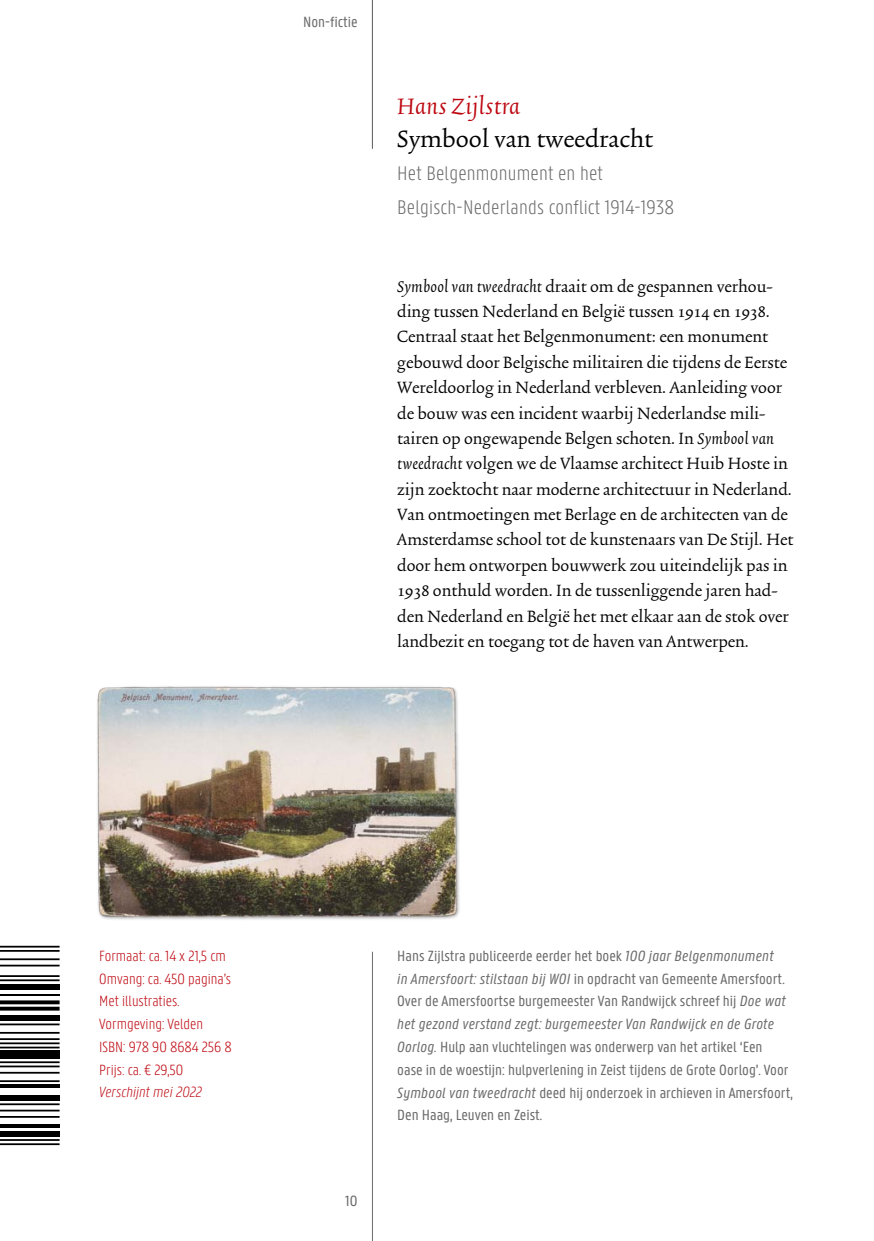
<style>
.page{position:relative;width:874px;height:1241px;background:#fff}
.page>*{position:absolute;margin:0;border:0;box-sizing:border-box;transform-origin:0 0}
.t1{font:28px "Trinite No 2 Rom Wid";color:#000}
.t2{font:28px "Trinite No 2 Rom Wid Ita";letter-spacing:.015em;color:#bd0710}
.t3{font:300 21px/33.2px "Panno Text";letter-spacing:.01em;color:#6a6a6c}
.t4{font:19.25px/25.4px "Trinite No 2 Rom Wid";color:#000}
.t5{font:15.75px/22.8px "Panno Text";color:#6a6a6c}
.t6{font:300 15.75px/22.8px "Panno Text";color:#bd0710}
.t7{font:italic 300 15.75px "Panno Text";color:#bd0710}
.s1{font-family:"Trinite No 2 Rom Wid Ita"}
.s2{font-style:italic}
</style>
<div class="page">
<hr style="left:372px;top:951px;width:1px;height:289px;background:#6a6a6c">
<hr style="left:372px;top:0;width:1px;height:149px;background:#6a6a6c">
<hr style="left:0;top:1138px;width:60px;height:2px;background:#000">
<hr style="left:0;top:1143px;width:60px;height:1px;background:#000">
<div style="left:0;top:1130px;width:60px;height:6px;background:#000"></div>
<hr style="left:0;top:1124px;width:60px;height:4px;background:#000">
<hr style="left:0;top:1103px;width:60px;height:1px;background:#000">
<hr style="left:0;top:1109px;width:60px;height:2px;background:#000">
<hr style="left:0;top:1115px;width:60px;height:2px;background:#000">
<div style="left:0;top:1094px;width:60px;height:6px;background:#000"></div>
<hr style="left:0;top:1084px;width:60px;height:4px;background:#000">
<hr style="left:0;top:1061px;width:60px;height:1px;background:#000">
<hr style="left:0;top:1065px;width:60px;height:2px;background:#000">
<hr style="left:0;top:1071px;width:60px;height:2px;background:#000">
<hr style="left:0;top:1080px;width:60px;height:1px;background:#000">
<div style="left:0;top:1050px;width:60px;height:8px;background:#000"></div>
<hr style="left:0;top:1023px;width:60px;height:2px;background:#000">
<hr style="left:0;top:1031px;width:60px;height:2px;background:#000">
<hr style="left:0;top:1038px;width:60px;height:1px;background:#000">
<hr style="left:0;top:1042px;width:60px;height:2px;background:#000">
<hr style="left:0;top:1046px;width:60px;height:2px;background:#000">
<div style="left:0;top:1014px;width:60px;height:6px;background:#000"></div>
<svg style="left:0;top:1000px;width:60px;height:4px"></svg>
<svg style="left:0;top:1006px;width:60px;height:4px"></svg>
<hr style="left:0;top:993px;width:60px;height:2px;background:#000">
<div style="left:0;top:983px;width:60px;height:6px;background:#000"></div>
<hr style="left:0;top:945px;width:60px;height:2px;background:#000">
<hr style="left:0;top:949px;width:60px;height:2px;background:#000">
<hr style="left:0;top:958px;width:60px;height:2px;background:#000">
<hr style="left:0;top:964px;width:60px;height:2px;background:#000">
<hr style="left:0;top:975px;width:60px;height:1px;background:#000">
<hr style="left:0;top:979px;width:60px;height:2px;background:#000">
<img style="left:97px;top:686px;width:363px;height:234px">
<p class="t5" style="left:303px;top:11px;width:56px">Non-fictie</p>
<h1 class="t2" style="left:397px;top:93px;width:124px">Hans Zijlstra</h1>
<h1 class="t1" style="left:397px;top:126px;width:257px">Symbool van tweedracht</h1>
<p class="t3" style="left:397px;top:157px;width:278px">Het Belgenmonument en het<br>Belgisch-Nederlands conflict 1914-1938</p>
<p class="t4" style="left:397px;top:274px;width:397px"><span class="s1">Symbool van tweedracht</span> draait om de gespannen verhou&shy;ding tussen Nederland en België tussen 1914 en 1938.<br>Centraal staat het Belgenmonument: een monument gebouwd door Belgische militairen die tijdens de Eerste Wereldoorlog in Nederland verbleven. Aanleiding voor de bouw was een incident waarbij Nederlandse mili&shy;tairen op ongewapende Belgen schoten. In <span class="s1">Symbool van tweedracht</span> volgen we de Vlaamse architect Huib Hoste in zijn zoektocht naar moderne architectuur in Nederland.<br>Van ontmoetingen met Berlage en de architecten van de Amsterdamse school tot de kunstenaars van De Stijl. Het door hem ontworpen bouwwerk zou uiteindelijk pas in 1938 onthuld worden. In de tussenliggende jaren had&shy;den Nederland en België het met elkaar aan de stok over landbezit en toegang tot de haven van Antwerpen.</p>
<p class="t6" style="left:99px;top:944px;width:134px">Formaat: ca. 14 x 21,5 cm<br>Omvang: ca. 450 pagina’s<br>Met illustraties.<br>Vormgeving: Velden<br>ISBN: 978 90 8684 256 8<br>Prijs: ca. € 29,50</p>
<p class="t7" style="left:99px;top:1083px;width:104px">Verschijnt mei 2022</p>
<p class="t5" style="left:345px;top:1189px;width:14px">10</p>
<p class="t5" style="left:397px;top:944px;width:397px">Hans Zijlstra publiceerde eerder het boek <span class="s2">100 jaar Belgenmonument<br>in Amersfoort: stilstaan bij WOI</span> in opdracht van Gemeente Amersfoort.<br>Over de Amersfoortse burgemeester Van Randwijck schreef hij <span class="s2">Doe wat het gezond verstand zegt: burgemeester Van Randwijck en de Grote Oorlog.</span> Hulp aan vluchtelingen was onderwerp van het artikel ‘Een<br>oase in de woestijn: hulpverlening in Zeist tijdens de Grote Oorlog’. Voor <span class="s2">Symbool van tweedracht</span> deed hij onderzoek in archieven in Amersfoort, Den Haag, Leuven en Zeist.</p>
</div>
